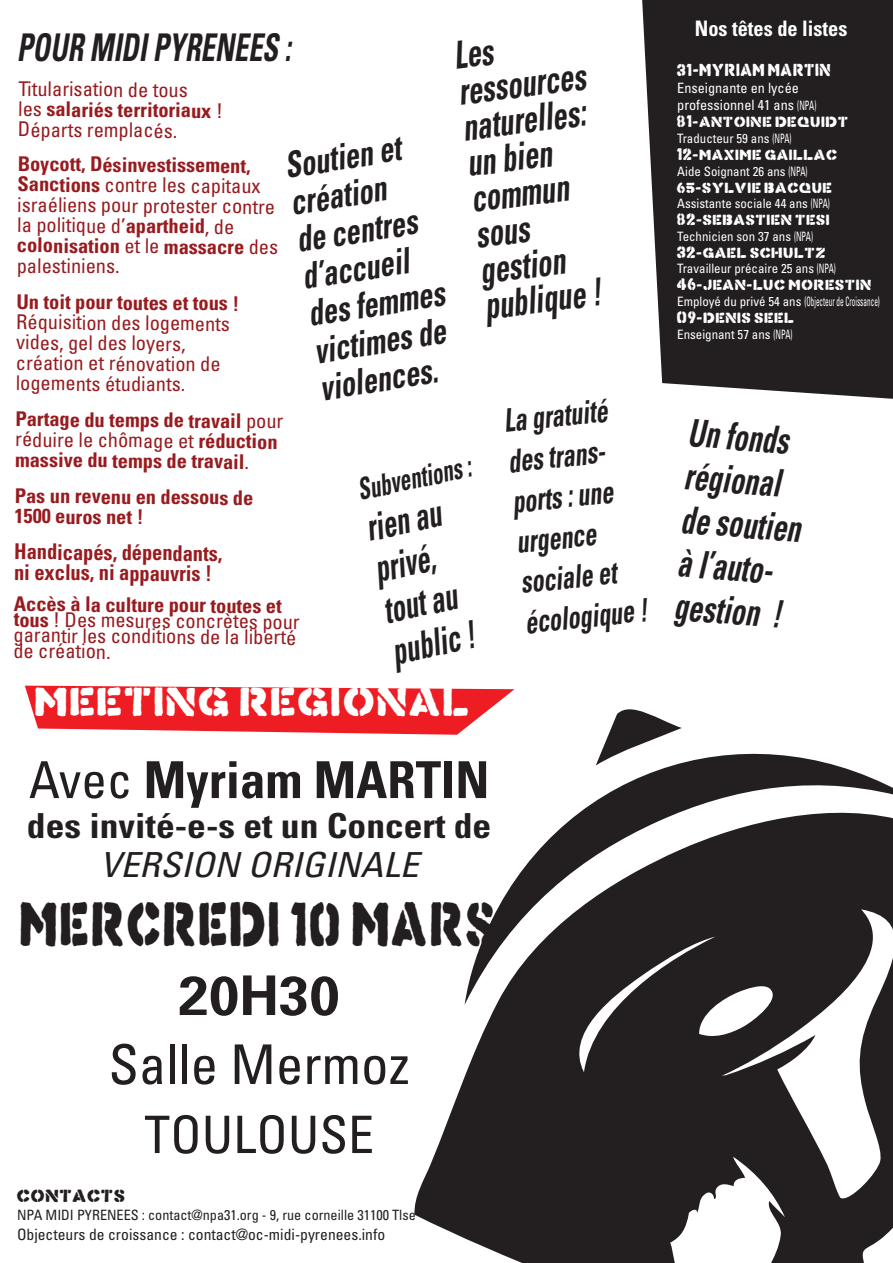
<style>
.page{position:relative;width:893px;height:1263px;background:#fff}
.page>*{position:absolute;margin:0;border:0;box-sizing:border-box;transform-origin:0 0}
.t1{font:60.15px "Know Your Product";color:#231f20;scale:.74 1}
.t2{font:condensed 54.75px "Univers";color:#231f20}
.t3{font:700 54.75px "Univers";color:#231f20}
.t4{font:condensed 51.6px "Univers";color:#231f20}
.t5{font:700 condensed 51px "Univers";color:#231f20}
.t6{font:39.15px "Know Your Product";color:#fff}
.t7{font:italic 700 condensed 38.25px/36px "Univers";color:#231f20;scale:.75 1}
.t8{font:italic 700 condensed 38.25px/42px "Univers";color:#231f20;scale:.7 1}
.t9{font:italic 700 condensed 35.85px/37.5px "Univers";color:#231f20;scale:.79 1}
.t10{font:700 condensed 34.5px "Univers";color:#231f20;scale:1.09 1}
.t11{font:italic condensed 34.5px "Univers";color:#231f20;scale:1.09 1}
.t12{font:italic 700 condensed 32.1px/40.5px "Univers";color:#231f20;scale:.75 1}
.t13{font:italic 700 condensed 30.15px "Univers";color:#231f20;scale:.7 1}
.t14{font:700 condensed 21.75px/20.2px "Univers";letter-spacing:-.01em;color:#981b1f;scale:.93 1}
.t15{font:700 condensed 21.3px "Univers";color:#fff;scale:.95 1}
.t16{font:condensed 20.4px/20.4px "Univers";letter-spacing:-.01em;color:#981b1f}
.t17{font:700 condensed 20.4px/20.4px "Univers";letter-spacing:-.01em;color:#981b1f}
.t18{font:17.1px "Know Your Product";color:#231f20}
.t19{font:16.8px "Know Your Product";color:#fff;scale:.85 1}
.t20{font:condensed 15.6px "Univers";color:#231f20}
.t21{font:14.25px "Know Your Product";color:#fff}
.t22{font:condensed 14.25px "Univers";color:#231f20}
.t23{font:condensed 14.25px/17.1px "Univers";color:#fff}
.t24{font:condensed 12.9px "Univers";color:#fff}
.s1{font-weight:700}
.s2{font-weight:400}
.s3{font-size:12.9px}
.s4{font-size:16.2px}
</style>
<div class="page">
<svg style="left:596px;top:753px;width:297px;height:45px;fill:#231f20"></svg>
<svg style="left:414px;top:798px;width:479px;height:465px;fill:#231f20"></svg>
<svg style="left:596px;top:709px;width:86px;height:56px"></svg>
<div style="left:642px;top:0;width:251px;height:399px;background:#231f20"></div>
<svg style="left:25px;top:686px;width:489px;height:49px;background:#f04045"></svg>
<h3 class="t7" style="left:17px;top:29px;width:367px">POUR MIDI PYRENEES :</h3>
<h3 class="t7" style="left:451px;top:38px;width:172px;rotate:-7deg">Les ressources naturelles: un bien commun sous gestion publique !</h3>
<p class="t16" style="left:18px;top:79px;width:207px">Titularisation de tous<br>les <span class="s1">salariés territoriaux</span> !<br>Départs remplacés.</p>
<p class="t16" style="left:17px;top:154px;width:263px"><span class="s1">Boycott, Désinvestissement,<br>Sanctions</span> contre les capitaux israéliens pour protester contre la politique d’<span class="s1">apartheid</span>, de <span class="s1">colonisation</span> et le <span class="s1">massacre</span> des palestiniens.</p>
<p class="t17" style="left:16px;top:292px;width:224px">Un toit pour toutes et tous !</p>
<p class="t16" style="left:16px;top:312px;width:216px">Réquisition des logements vides, gel des loyers, création et rénovation de logements étudiants.</p>
<p class="t17" style="left:15px;top:409px;width:270px">Partage du temps de travail <span class="s2">pour réduire le chômage et</span> réduction massive du temps de travail<span class="s2">.</span></p>
<p class="t17" style="left:15px;top:486px;width:240px;line-height:20px">Pas un revenu en dessous de<br>1500 euros net !</p>
<p class="t14" style="left:14px;top:542px;width:226px">Handicapés, dépendants, ni exclus, ni appauvris !</p>
<p class="t16" style="left:13px;top:597px;width:288px;line-height:15.5px"><span class="s1">Accès à la culture pour toutes et tous</span> ! Des mesures concrètes pour garantir les conditions de la liberté de création.</p>
<h3 class="t9" style="left:282px;top:147px;width:176px;rotate:-9deg">Soutien et création<br>de centres d’accueil des femmes victimes de violences.</h3>
<h3 class="t12" style="left:502px;top:401px;width:165px;rotate:-6deg">La gratuité des trans&shy;ports : une urgence sociale et écologique !</h3>
<h3 class="t13" style="left:354px;top:472px;width:166px;rotate:-12deg">Subventions :</h3>
<h3 class="t8" style="left:362px;top:507px;width:121px;rotate:-12deg">rien au privé, tout au public !</h3>
<h3 class="t6" style="left:35px;top:681px;width:438px">MEETING REGIONAL</h3>
<h3 class="t5" style="left:29px;top:749px;width:462px"><span class="s2">Avec</span> Myriam MARTIN</h3>
<h3 class="t10" style="left:27px;top:804px;width:427px">des invité-e-s et un Concert de</h3>
<h3 class="t11" style="left:100px;top:843px;width:294px">VERSION ORIGINALE</h3>
<h1 class="t1" style="left:21px;top:892px;width:646px">MERCREDI 10 MARS</h1>
<h2 class="t3" style="left:178px;top:962px;width:163px">20H30</h2>
<h2 class="t2" style="left:108px;top:1030px;width:303px">Salle Mermoz</h2>
<h3 class="t4" style="left:144px;top:1102px;width:231px">TOULOUSE</h3>
<p class="t18" style="left:17px;top:1187px;width:111px">CONTACTS</p>
<p class="t22" style="left:17px;top:1205px;width:400px">NPA MIDI PYRENEES : contact@npa31.org - 9, rue corneille 31100 Tlse</p>
<p class="t20" style="left:17px;top:1224px;width:370px">Objecteurs de croissance : contact@oc-midi-pyrenees.info</p>
<p class="t15" style="left:695px;top:16px;width:162px">Nos têtes de listes</p>
<p class="t19" style="left:677px;top:61px;width:183px">31-MYRIAM MARTIN</p>
<p class="t23" style="left:677px;top:80px;width:141px">Enseignante en lycée professionnel 41 ans <span class="s3">(NPA)</span></p>
<p class="t21" style="left:677px;top:115px;width:173px"><span class="s4">81</span>-ANTOINE DEQUIDT</p>
<p class="t24" style="left:677px;top:130px;width:116px">Traducteur 59 ans (NPA)</p>
<p class="t21" style="left:677px;top:147px;width:162px"><span class="s4">12</span>-MAXIME GAILLAC</p>
<p class="t24" style="left:677px;top:163px;width:132px">Aide Soignant 26 ans (NPA)</p>
<p class="t21" style="left:677px;top:180px;width:157px">65-SYLVIE BACQUE</p>
<p class="t24" style="left:677px;top:195px;width:154px">Assistante sociale 44 ans (NPA)</p>
<p class="t21" style="left:677px;top:213px;width:155px"><span class="s4">82</span>-SEBASTIEN TESI</p>
<p class="t24" style="left:677px;top:228px;width:137px">Technicien son 37 ans (NPA)</p>
<p class="t21" style="left:677px;top:245px;width:151px"><span class="s4">32</span>-GAEL SCHULTZ</p>
<p class="t24" style="left:677px;top:261px;width:160px">Travailleur précaire 25 ans (NPA)</p>
<p class="t21" style="left:677px;top:278px;width:197px"><span class="s4">46</span>-JEAN-LUC MORESTIN</p>
<p class="t24" style="left:677px;top:293px;width:204px">Employé du privé 54 ans (Objecteur de Croissance)</p>
<p class="t21" style="left:677px;top:310px;width:119px"><span class="s4">09</span>-DENIS SEEL</p>
<p class="t24" style="left:677px;top:326px;width:117px">Enseignant 57 ans (NPA)</p>
<h3 class="t7" style="left:688px;top:411px;width:163px;line-height:43.5px;rotate:4deg">Un fonds régional de soutien à l’auto&shy;gestion !</h3>
</div>
